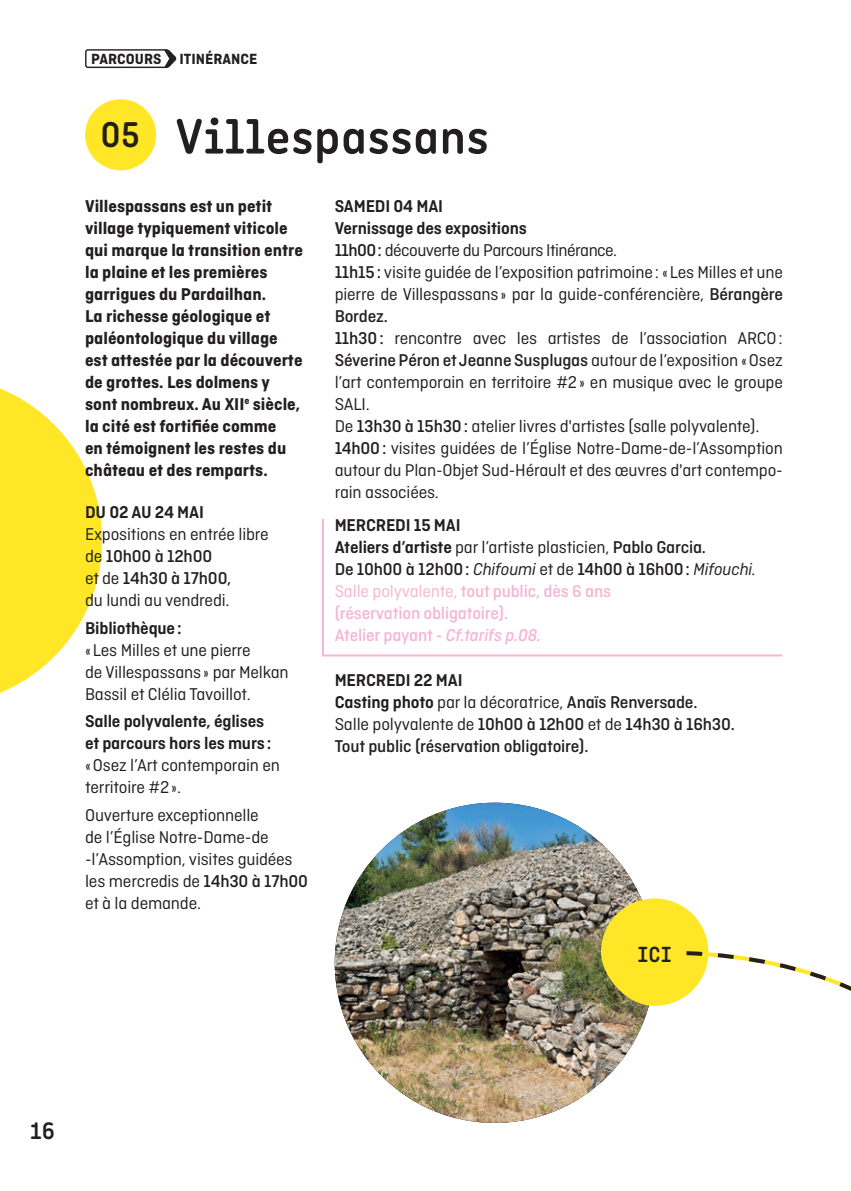
<style>
.page{position:relative;width:851px;height:1191px;background:#fff}
.page>*{position:absolute;margin:0;border:0;box-sizing:border-box;transform-origin:0 0}
.t1{font:500 50px "Angus";color:#231f20}
.t2{font:500 24px "Angus";color:#231f20}
.t3{font:500 22px "Angus";color:#231f20}
.t4{font:18px/22px "Ciutadella";letter-spacing:-.01em;color:#231f20}
.t5{font:700 18px/22px "Ciutadella";color:#231f20}
.t6{font:500 18px/22px "Ciutadella";letter-spacing:-.01em;color:#f6b5d2}
.t7{font:500 18px/22px "Ciutadella";letter-spacing:-.01em;color:#231f20}
.t8{font:600 18px/22px "Ciutadella";letter-spacing:-.01em;color:#231f20}
.t9{font:700 15.6px "Ciutadella";color:#231f20}
.s1{font-size:36px}
.s2{font-weight:600}
.s3{font-weight:500}
.s4{font-weight:600;color:#231f20}
.s5{font-weight:400;color:#231f20}
.s6{color:#231f20}
.s7{font-weight:400;font-style:italic;color:#231f20}
.s8{font-weight:400}
.s9{font-style:italic}
</style>
<div class="page">
<img style="left:334px;top:802px;width:320px;height:321px;border-radius:160px">
<svg style="left:0;top:388px;width:102px;height:305px"></svg>
<div style="left:601px;top:898px;width:107px;height:108px;background:#ffe627;border-radius:50%"></div>
<svg style="left:682px;top:949px;width:168px;height:50px"></svg>
<svg style="left:322px;top:519px;width:461px;height:138px"></svg>
<svg style="left:85px;top:49px;width:92px;height:20px"></svg>
<div style="left:85px;top:99px;width:71px;height:71px;background:#ffe627;border-radius:50%"></div>
<p class="t9" style="left:91px;top:49px;width:167px">PARCOURS ITINÉRANCE</p>
<h1 class="t1" style="left:101px;top:105px;width:390px"><span class="s1">05</span> Villespassans</h1>
<p class="t5" style="left:85px;top:195px;width:219px">Villespassans est un petit village typiquement viticole qui marque la transition entre la plaine et les premières garrigues du Pardailhan.<br>La richesse géologique et paléontologique du village est attestée par la découverte de grottes. Les dolmens y sont nombreux. Au XII<sup>e</sup> siècle, la cité est fortifiée comme<br>en témoignent les restes du château et des remparts.</p>
<p class="t4" style="left:334px;top:195px;width:449px"><span class="s2">SAMEDI 04 MAI<br>Vernissage des expositions<br></span><span class="s3">11h00:</span> découverte du Parcours Itinérance.<br><span class="s3">11h15:</span> visite guidée de l’exposition patrimoine: «Les Milles et une pierre de Villespassans» par la guide-conférencière, <span class="s3">Bérangère Bordez.<br>11h30:</span> rencontre avec les artistes de l’association ARCO:<br><span class="s3">Séverine Péron et Jeanne Susplugas</span> autour de l’exposition «Osez l’art contemporain en territoire #2» en musique avec le groupe SALI.<br>De <span class="s3">13h30 à 15h30:</span> atelier livres d'artistes (salle polyvalente).<br><span class="s3">14h00:</span> visites guidées de l’Église Notre-Dame-de-l’Assomption autour du Plan-Objet Sud-Hérault et des œuvres d'art contempo&shy;rain associées.</p>
<p class="t6" style="left:334px;top:514px;width:423px"><span class="s4">MERCREDI 15 MAI<br>Ateliers d’artiste</span> <span class="s5">par l’artiste plasticien,</span> <span class="s6">Pablo Garcia.<br>De 10h00 à 12h00:</span> <span class="s7">Chifoumi</span> <span class="s5">et de</span> <span class="s6">14h00 à 16h00:</span> <span class="s7">Mifouchi.<br></span><span class="s8">Salle polyvalente,</span> tout public, dès 6 ans<br>(réservation obligatoire).<br>Atelier payant - <span class="s9">Cf.tarifs p.08.</span></p>
<p class="t7" style="left:334px;top:669px;width:401px"><span class="s2">MERCREDI 22 MAI<br>Casting photo</span> <span class="s8">par la décoratrice,</span> Anaïs Renversade.<br><span class="s8">Salle polyvalente de</span> 10h00 à 12h00 <span class="s8">et de</span> 14h30 à 16h30.<br>Tout public (réservation obligatoire).</p>
<p class="t8" style="left:85px;top:501px;width:120px">DU 02 AU 24 MAI</p>
<p class="t4" style="left:85px;top:523px;width:185px">Expositions en entrée libre de <span class="s3">10h00 à 12h00<br></span>et de <span class="s3">14h30 à 17h00,<br></span>du lundi au vendredi.</p>
<p class="t8" style="left:85px;top:616px;width:98px">Bibliothèque:</p>
<p class="t4" style="left:85px;top:638px;width:205px">«Les Milles et une pierre<br>de Villespassans» par Melkan<br>Bassil et Clélia Tavoillot.</p>
<p class="t8" style="left:85px;top:710px;width:188px">Salle polyvalente, églises et parcours hors les murs:</p>
<p class="t4" style="left:85px;top:754px;width:196px">«Osez l’Art contemporain en territoire #2».</p>
<p class="t4" style="left:85px;top:804px;width:224px">Ouverture exceptionnelle<br>de l’Église Notre-Dame-de -l’Assomption, visites guidées les mercredis de <span class="s3">14h30 à 17h00 </span>et à la demande.</p>
<p class="t3" style="left:637px;top:940px;width:35px">ICI</p>
<h2 class="t2" style="left:30px;top:1116px;width:26px">16</h2>
</div>
